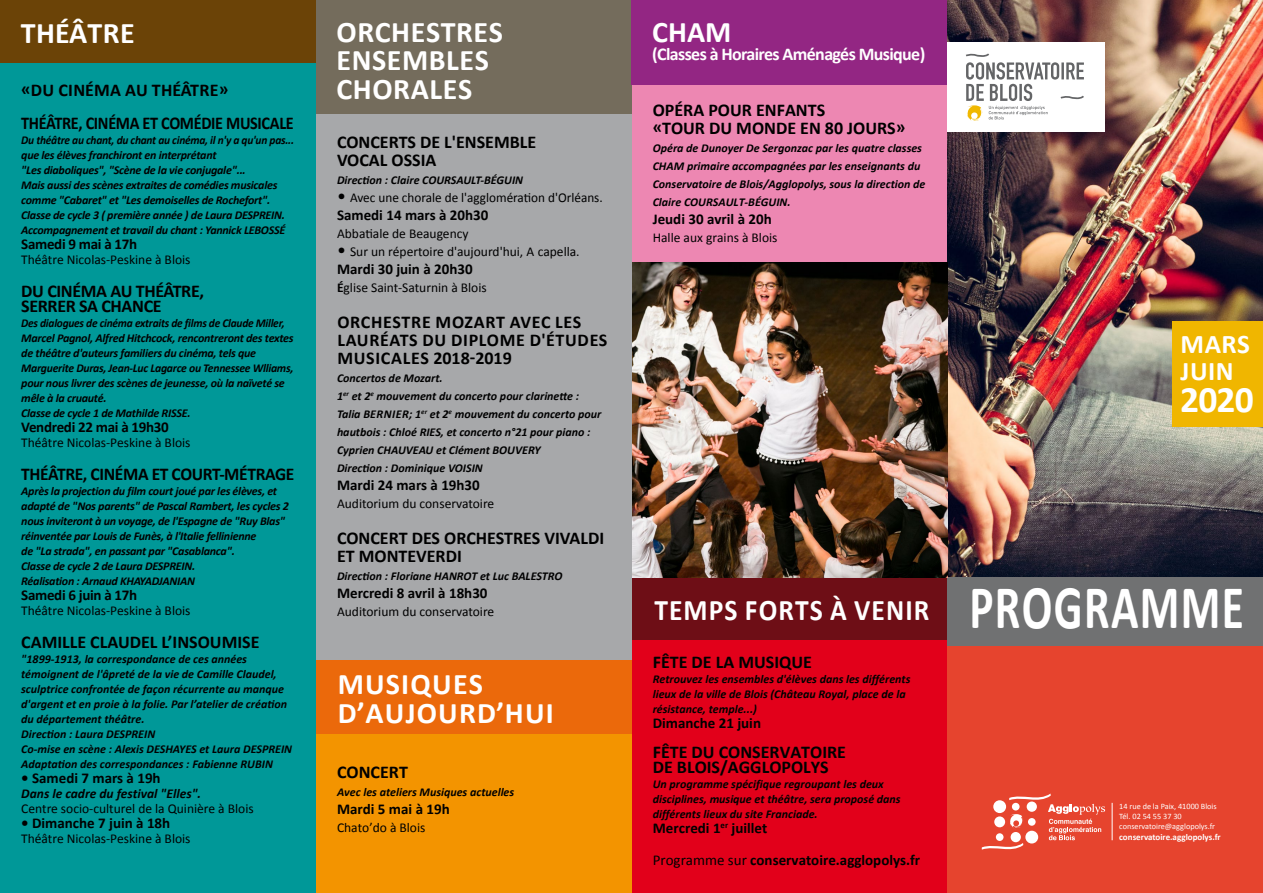
<style>
.page{position:relative;width:1263px;height:893px;background:#fff}
.page>*{position:absolute;margin:0;border:0;box-sizing:border-box;transform-origin:0 0}
.t1{font:700 62.55px "Calibri";letter-spacing:.03em;color:#fff;scale:.73 1}
.t2{font:700 37.5px "Calibri";color:#fff}
.t3{font:700 30px/28.5px "Calibri";letter-spacing:.02em;color:#fff}
.t4{font:700 30px/28.5px "Calibri";letter-spacing:.04em;color:#fff}
.t5{font:700 30px "Calibri";letter-spacing:.04em;color:#fff;scale:.92 1}
.t6{font:700 27px/27px "Calibri";letter-spacing:.02em;color:#fff}
.t7{font:700 18px/18px "Calibri";color:#000}
.t8{font:700 18px/33px "Calibri";letter-spacing:-.02em;color:#000}
.t9{font:700 18px/18px "Calibri";letter-spacing:.04em;color:#000}
.t10{font:700 18px "Calibri";letter-spacing:-.035em;color:#fff}
.t11{font:700 15px/31.5px "Calibri";color:#000}
.t12{font:700 15px "Calibri";letter-spacing:-.02em;color:#000}
.t13{font:13.5px "Calibri";color:#000}
.t14{font:italic 700 13.5px "Calibri";color:#000}
.t15{font:italic 700 12px/15px "Calibri";letter-spacing:-.01em;color:#000}
.t16{font:italic 700 12px/15px "Calibri";letter-spacing:-.01em;color:#000;scale:.95 1}
.t17{font:700 9px "Calibri";color:#fff}
.t18{font:8.25px/9.9px "Calibri";color:#fff}
.s1{font-size:18px}
.s2{font-weight:700}
.s3{font-weight:400}
</style>
<div class="page">
<div style="left:316px;top:0;width:636px;height:893px;background:#a7a8aa"></div>
<div style="left:316px;top:697px;width:316px;height:196px;background:#f39400"></div>
<div style="left:0;top:0;width:316px;height:893px;background:#009898"></div>
<div style="left:0;top:0;width:316px;height:63px;background:#6b4307"></div>
<div style="left:632px;top:617px;width:320px;height:276px;background:#e2001a"></div>
<div style="left:947px;top:577px;width:316px;height:316px;background:#e6442e"></div>
<img style="left:947px;top:0;width:316px;height:577px">
<hr style="left:1112px;top:803px;width:1px;height:37px;background:#fff">
<div style="left:947px;top:577px;width:316px;height:68px;background:#707172"></div>
<div style="left:947px;top:43px;width:158px;height:89px;background:#fff"></div>
<svg style="left:966px;top:53px;width:118px;height:68px"></svg>
<div style="left:1172px;top:321px;width:91px;height:106px;background:#f0b600"></div>
<div style="left:316px;top:0;width:315px;height:113px;background:#746c5c"></div>
<div style="left:632px;top:578px;width:315px;height:61px;background:#6e0e16"></div>
<div style="left:632px;top:63px;width:314px;height:216px;background:#ed87b2"></div>
<svg style="left:981px;top:793px;width:124px;height:57px"></svg>
<img style="left:632px;top:263px;width:316px;height:315px">
<div style="left:631px;top:0;width:315px;height:85px;background:#932683"></div>
<div style="left:316px;top:661px;width:316px;height:73px;background:#eb690b"></div>
<h3 class="t3" style="left:21px;top:18px;width:116px">THÉÂTRE</h3>
<h3 class="t8" style="left:21px;top:72px;width:274px">«DU CINÉMA AU THÉÂTRE»<br>THÉÂTRE, CINÉMA ET COMÉDIE MUSICALE</h3>
<p class="t16" style="left:21px;top:132px;width:289px">Du théâtre au chant, du chant au cinéma, il n'y a qu'un pas... que les élèves franchiront en interprétant<br>"Les diaboliques", "Scène de la vie conjugale"...<br>Mais aussi des scènes extraites de comédies musicales comme "Cabaret" et "Les demoiselles de Rochefort".<br>Classe de cycle 3 ( première année ) de Laura DESPREIN.<br>Accompagnement et travail du chant : Yannick LEBOSSÉ</p>
<p class="t12" style="left:21px;top:233px;width:118px">Samedi 9 mai à 17h</p>
<p class="t13" style="left:21px;top:250px;width:171px">Théâtre Nicolas-Peskine à Blois</p>
<h3 class="t8" style="left:21px;top:282px;width:184px;line-height:15px">DU CINÉMA AU THÉÂTRE,<br>SERRER SA CHANCE</h3>
<p class="t16" style="left:21px;top:315px;width:288px">Des dialogues de cinéma extraits de films de Claude Miller, Marcel Pagnol, Alfred Hitchcock, rencontreront des textes de théâtre d'auteurs familiers du cinéma, tels que Marguerite Duras, Jean-Luc Lagarce ou Tennessee Wlliams, pour nous livrer des scènes de jeunesse, où la naїveté se mêle à la cruauté.<br>Classe de cycle 1 de Mathilde RISSE.</p>
<p class="t12" style="left:21px;top:416px;width:149px">Vendredi 22 mai à 19h30</p>
<p class="t13" style="left:21px;top:433px;width:171px">Théâtre Nicolas-Peskine à Blois</p>
<h3 class="t8" style="left:21px;top:456px;width:275px">THÉÂTRE, CINÉMA ET COURT-MÉTRAGE</h3>
<p class="t15" style="left:21px;top:483px;width:269px">Après la projection du film court joué par les élèves, et adapté de "Nos parents" de Pascal Rambert, les cycles 2 nous inviteront à un voyage, de l'Espagne de "Ruy Blas" réinventée par Louis de Funès, à l'Italie fellinienne<br>de "La strada", en passant par "Casablanca".<br>Classe de cycle 2 de Laura DESPREIN.<br>Réalisation : Arnaud KHAYADJANIAN</p>
<p class="t12" style="left:21px;top:584px;width:118px">Samedi 6 juin à 17h</p>
<p class="t13" style="left:21px;top:601px;width:171px">Théâtre Nicolas-Peskine à Blois</p>
<h3 class="t7" style="left:21px;top:632px;width:240px">CAMILLE CLAUDEL L’INSOUMISE</h3>
<p class="t15" style="left:21px;top:651px;width:272px">"1899-1913, la correspondance de ces années témoignent de l'âpreté de la vie de Camille Claudel, sculptrice confrontée de façon récurrente au manque d'argent et en proie à la folie. Par l’atelier de création du département théâtre.<br>Direction : Laura DESPREIN<br>Co-mise en scène : Alexis DESHAYES et Laura DESPREIN Adaptation des correspondances : Fabienne RUBIN</p>
<p class="t11" style="left:21px;top:761px;width:141px">• Samedi 7 mars à 19h</p>
<p class="t14" style="left:21px;top:783px;width:181px">Dans le cadre du festival "Elles".</p>
<p class="t13" style="left:21px;top:799px;width:234px">Centre socio-culturel de la Quinière à Blois</p>
<p class="t11" style="left:21px;top:806px;width:150px">• Dimanche 7 juin à 18h</p>
<p class="t13" style="left:21px;top:829px;width:171px">Théâtre Nicolas-Peskine à Blois</p>
<h3 class="t3" style="left:336px;top:16px;width:168px">ORCHESTRES<br>ENSEMBLES<br>CHORALES</h3>
<h3 class="t7" style="left:337px;top:133px;width:201px">CONCERTS DE L'ENSEMBLE<br>VOCAL OSSIA</h3>
<p class="t15" style="left:337px;top:172px;width:188px">Direction : Claire COURSAULT-BÉGUIN</p>
<p class="t13" style="left:337px;top:189px;width:267px"><span class="s1">•</span> Avec une chorale de l'agglomération d'Orléans.</p>
<p class="t11" style="left:337px;top:199px;width:153px">Samedi 14 mars à 20h30</p>
<p class="t13" style="left:337px;top:225px;width:133px">Abbatiale de Beaugency</p>
<p class="t13" style="left:337px;top:243px;width:244px"><span class="s1">•</span> Sur un répertoire d'aujourd'hui, A capella.</p>
<p class="t11" style="left:337px;top:253px;width:137px">Mardi 30 juin à 20h30</p>
<p class="t13" style="left:337px;top:279px;width:151px"><span class="s2">É</span>glise Saint-Saturnin à Blois</p>
<h3 class="t9" style="left:337px;top:313px;width:272px">ORCHESTRE MOZART AVEC LES<br>LAURÉATS DU DIPLOME D'ÉTUDES<br>MUSICALES 2018-2019</h3>
<p class="t15" style="left:337px;top:369px;width:266px;line-height:18px">Concertos de Mozart.<br>1<sup>er</sup> et 2<sup>e</sup> mouvement du concerto pour clarinette :<br>Talia BERNIER; 1<sup>er</sup> et 2<sup>e</sup> mouvement du concerto pour hautbois : Chloé RIES, et concerto n°21 pour piano :<br>Cyprien CHAUVEAU et Clément BOUVERY<br>Direction : Dominique VOISIN</p>
<p class="t11" style="left:337px;top:469px;width:144px">Mardi 24 mars à 19h30</p>
<p class="t13" style="left:337px;top:495px;width:159px">Auditorium du conservatoire</p>
<h3 class="t7" style="left:337px;top:529px;width:269px">CONCERT DES ORCHESTRES VIVALDI<br>ET MONTEVERDI</h3>
<p class="t15" style="left:337px;top:568px;width:227px">Direction : Floriane HANROT et Luc BALESTRO</p>
<p class="t11" style="left:337px;top:577px;width:152px">Mercredi 8 avril à 18h30</p>
<p class="t13" style="left:337px;top:603px;width:159px">Auditorium du conservatoire</p>
<h3 class="t4" style="left:338px;top:669px;width:217px">MUSIQUES<br>D’AUJOURD’HUI</h3>
<h3 class="t7" style="left:337px;top:763px;width:72px">CONCERT</h3>
<p class="t15" style="left:337px;top:784px;width:179px">Avec les ateliers Musiques actuelles</p>
<p class="t11" style="left:337px;top:793px;width:114px">Mardi 5 mai à 19h</p>
<p class="t13" style="left:337px;top:819px;width:90px">Chato’do à Blois</p>
<h3 class="t3" style="left:652px;top:17px;width:81px">CHAM</h3>
<h3 class="t10" style="left:652px;top:42px;width:275px">(Classes à Horaires Aménagés Musique)</h3>
<h3 class="t7" style="left:653px;top:101px;width:254px">OPÉRA POUR ENFANTS<br>«TOUR DU MONDE EN 80 JOURS»</h3>
<p class="t15" style="left:653px;top:139px;width:274px;line-height:18px">Opéra de Dunoyer De Sergonzac par les quatre classes CHAM primaire accompagnées par les enseignants du Conservatoire de Blois/Agglopolys, sous la direction de Claire COURSAULT-BÉGUIN.</p>
<p class="t11" style="left:653px;top:203px;width:120px">Jeudi 30 avril à 20h</p>
<p class="t13" style="left:653px;top:228px;width:126px">Halle aux grains à Blois</p>
<h3 class="t6" style="left:1180px;top:330px;width:71px">MARS<br>JUIN</h3>
<h2 class="t2" style="left:1180px;top:373px;width:75px">2020</h2>
<h3 class="t5" style="left:654px;top:589px;width:300px">TEMPS FORTS À VENIR</h3>
<h3 class="t7" style="left:653px;top:653px;width:161px">FÊTE DE LA MUSIQUE</h3>
<p class="t15" style="left:653px;top:671px;width:259px">Retrouvez les ensembles d'élèves dans les différents lieux de la ville de Blois (Château Royal, place de la résistance, temple...)</p>
<p class="t11" style="left:653px;top:707px;width:110px">Dimanche 21 juin</p>
<h3 class="t7" style="left:653px;top:744px;width:195px;line-height:15px">FÊTE DU CONSERVATOIRE<br>DE BLOIS/AGGLOPOLYS</h3>
<p class="t15" style="left:653px;top:776px;width:249px">Un programme spécifique regroupant les deux disciplines, musique et théâtre, sera proposé dans différents lieux du site Franciade.</p>
<p class="t11" style="left:653px;top:812px;width:269px">Mercredi 1<sup>er</sup> juillet<br><span class="s3">Programme sur</span> conservatoire.agglopolys.fr</p>
<h1 class="t1" style="left:969px;top:563px;width:378px">PROGRAMME</h1>
<p class="t18" style="left:1119px;top:801px;width:99px">14 rue de la Paix, 41000 Blois<br>Tél. 02 54 55 37 30 conservatoire@agglopolys.fr</p>
<p class="t17" style="left:1119px;top:831px;width:103px">conservatoire.agglopolys.fr</p>
</div>
